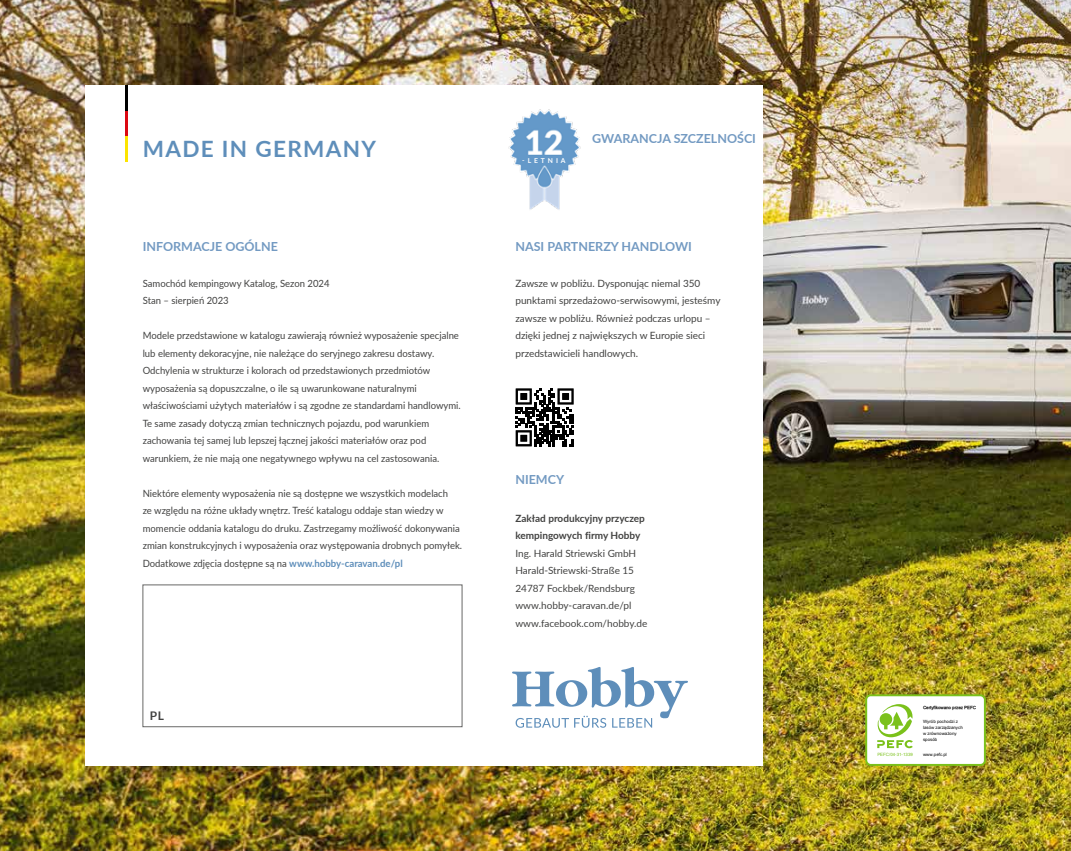
<style>
.page{position:relative;width:1071px;height:851px;background:#fff}
.page>*{position:absolute;margin:0;border:0;box-sizing:border-box;transform-origin:0 0}
.t1{font:700 22.5px "Lato";letter-spacing:.06em;color:#5e8eba}
.t2{font:700 12.5px "Lato";color:#739ac2}
.t3{font:700 11.88px "Lato";color:#424241}
.t4{font:10px/17.5px "Lato";color:#424241;scale:.95 1}
.t5{font:10px/17.5px "Lato";color:#424241}
.t6{font:700 10px/17.5px "Lato";color:#424241}
.t7{font:700 6.75px "Lato";letter-spacing:.43em;color:#fff}
.t8{font:4.38px/6.1px "Arial Unicode MS";color:#000}
.t9{font:4.38px "Cairo Font 1 0";color:#000}
.t10{font:4.38px "Arial Unicode MS";color:#7bc11b}
.s1{font-weight:700;color:#5e8eba}
</style>
<div class="page">
<img style="left:0;top:0;width:1070px;height:850px">
<div style="left:85px;top:85px;width:677px;height:680px;background:#fff"></div>
<hr style="left:125px;top:85px;width:3px;height:26px;background:#000">
<hr style="left:125px;top:111px;width:3px;height:26px;background:#db0812">
<hr style="left:125px;top:137px;width:3px;height:25px;background:#fce400">
<svg style="left:512px;top:667px;width:175px;height:60px"></svg>
<div style="left:865px;top:695px;width:119px;height:69px;background:#fff;border-radius:4px"></div>
<div style="left:864px;top:694px;width:121px;height:71px;border:2px solid #7bc11b;border-radius:4px"></div>
<svg style="left:877px;top:704px;width:36px;height:44px"></svg>
<img style="left:508px;top:109px;width:73px;height:101px">
<div style="left:524px;top:156px;width:41px;height:9px;background:#6499c9"></div>
<svg style="left:515px;top:388px;width:58px;height:58px"></svg>
<h1 class="t1" style="left:143px;top:133px;width:235px">MADE IN GERMANY</h1>
<p class="t2" style="left:143px;top:237px;width:137px">INFORMACJE OGÓLNE</p>
<p class="t4" style="left:143px;top:274px;width:198px">Samochód kempingowy Katalog, Sezon 2024<br>Stan – sierpień 2023</p>
<p class="t4" style="left:143px;top:326px;width:336px">Modele przedstawione w katalogu zawierają również wyposażenie specjalne lub elementy dekoracyjne, nie należące do seryjnego zakresu dostawy.<br>Odchylenia w strukturze i kolorach od przedstawionych przedmiotów wyposażenia są dopuszczalne, o ile są uwarunkowane naturalnymi właściwościami użytych materiałów i są zgodne ze standardami handlowymi.<br>Te same zasady dotyczą zmian technicznych pojazdu, pod warunkiem zachowania tej samej lub lepszej łącznej jakości materiałów oraz pod warunkiem, że nie mają one negatywnego wpływu na cel zastosowania.</p>
<p class="t4" style="left:143px;top:484px;width:337px">Niektóre elementy wyposażenia nie są dostępne we wszystkich modelach<br>ze względu na różne układy wnętrz. Treść katalogu oddaje stan wiedzy w momencie oddania katalogu do druku. Zastrzegamy możliwość dokonywania zmian konstrukcyjnych i wyposażenia oraz występowania drobnych pomyłek.<br>Dodatkowe zdjęcia dostępne są na <span class="s1">www.hobby-caravan.de/pl</span></p>
<p class="t3" style="left:150px;top:706px;width:16px">PL</p>
<p class="t7" style="left:522px;top:155px;width:45px">-LETNIA</p>
<p class="t2" style="left:592px;top:130px;width:165px">GWARANCJA SZCZELNOŚCI</p>
<p class="t2" style="left:515px;top:237px;width:178px">NASI PARTNERZY HANDLOWI</p>
<p class="t5" style="left:515px;top:274px;width:206px">Zawsze w pobliżu. Dysponując niemal 350 punktami sprzedażowo-serwisowymi, jesteśmy zawsze w pobliżu. Również podczas urlopu – dzięki jednej z największych w Europie sieci przedstawicieli handlowych.</p>
<p class="t2" style="left:515px;top:470px;width:50px">NIEMCY</p>
<p class="t6" style="left:515px;top:509px;width:131px">Zakład produkcyjny przyczep kempingowych firmy Hobby</p>
<p class="t5" style="left:515px;top:544px;width:133px">Ing. Harald Striewski GmbH<br>Harald-Striewski-Straße 15<br>24787 Fockbek/Rendsburg www.hobby-caravan.de/pl www.facebook.com/hobby.de</p>
<p class="t10" style="left:877px;top:751px;width:37px">PEFC/04-31-1339</p>
<p class="t9" style="left:922px;top:705px;width:54px">Certyfikowano przez PEFC</p>
<p class="t8" style="left:922px;top:717px;width:41px">Wyrób pochodzi z lasów zarządzanych w zrównoważony sposób</p>
<p class="t8" style="left:922px;top:751px;width:25px">www.pefc.pl</p>
</div>
